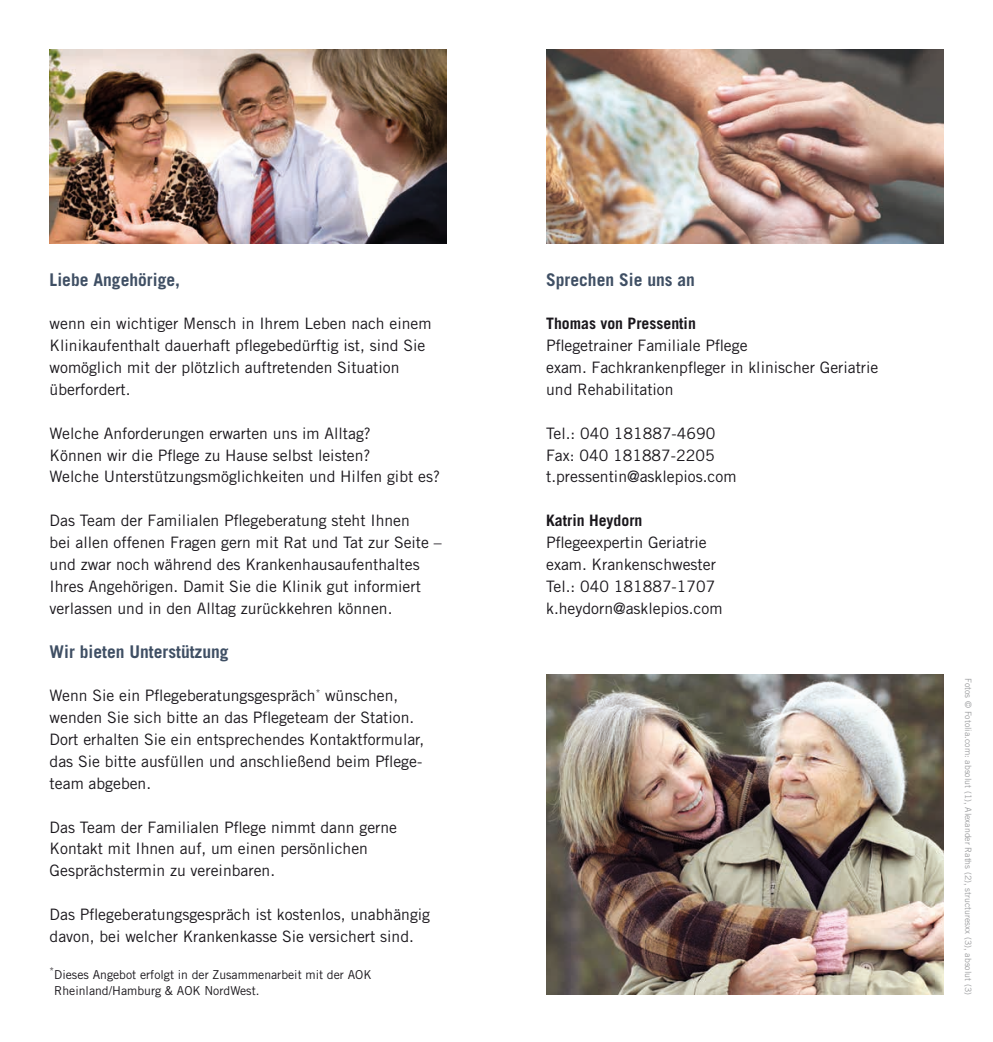
<style>
.page{position:relative;width:993px;height:1042px;background:#fff}
.page>*{position:absolute;margin:0;border:0;box-sizing:border-box;transform-origin:0 0}
.t1{font:700 17.5px "Trade Gothic LT Std";color:#3f4f64}
.t2{font:15.75px/21.9px "Trade Gothic LT Std";color:#1a171c}
.t3{font:700 15.75px "Trade Gothic LT Std";color:#1a171c}
.t4{font:12.25px/15.8px "Trade Gothic LT Std";color:#1a171c}
.t5{font:8.75px "Trade Gothic LT Std";color:#9d9ea0}
</style>
<div class="page">
<img style="left:50px;top:50px;width:396px;height:193px">
<img style="left:546px;top:50px;width:397px;height:193px">
<img style="left:546px;top:675px;width:397px;height:320px">
<p class="t1" style="left:50px;top:268px;width:132px">Liebe Angehörige,</p>
<p class="t2" style="left:50px;top:312px;width:383px">wenn ein wichtiger Mensch in Ihrem Leben nach einem Klinikaufenthalt dauerhaft pflegebedürftig ist, sind Sie womöglich mit der plötzlich auftretenden Situation überfordert.</p>
<p class="t2" style="left:50px;top:422px;width:392px">Welche Anforderungen erwarten uns im Alltag?<br>Können wir die Pflege zu Hause selbst leisten?<br>Welche Unterstützungsmöglichkeiten und Hilfen gibt es?</p>
<p class="t2" style="left:50px;top:509px;width:393px">Das Team der Familialen Pflegeberatung steht Ihnen<br>bei allen offenen Fragen gern mit Rat und Tat zur Seite – und zwar noch während des Krankenhausaufenthaltes Ihres Angehörigen. Damit Sie die Klinik gut informiert verlassen und in den Alltag zurückkehren können.</p>
<p class="t1" style="left:50px;top:640px;width:180px">Wir bieten Unterstützung</p>
<p class="t2" style="left:50px;top:684px;width:376px">Wenn Sie ein Pflegeberatungsgespräch<sup>*</sup> wünschen, wenden Sie sich bitte an das Pflegeteam der Station.<br>Dort erhalten Sie ein entsprechendes Kontaktformular, das Sie bitte ausfüllen und anschließend beim Pflege&shy;team abgeben.</p>
<p class="t2" style="left:50px;top:816px;width:349px">Das Team der Familialen Pflege nimmt dann gerne<br>Kontakt mit Ihnen auf, um einen persönlichen<br>Gesprächstermin zu vereinbaren.</p>
<p class="t2" style="left:50px;top:903px;width:382px">Das Pflegeberatungsgespräch ist kostenlos, unabhängig davon, bei welcher Krankenkasse Sie versichert sind.</p>
<p class="t4" style="left:54px;top:966px;width:319px;text-indent:-5px"><sup>*</sup>Dieses Angebot erfolgt in der Zusammenarbeit mit der AOK<br>Rheinland/Hamburg &amp; AOK NordWest.</p>
<p class="t1" style="left:546px;top:268px;width:150px">Sprechen Sie uns an</p>
<p class="t3" style="left:546px;top:314px;width:151px">Thomas von Pressentin</p>
<p class="t2" style="left:546px;top:334px;width:334px">Pflegetrainer Familiale Pflege<br>exam. Fachkrankenpfleger in klinischer Geriatrie und Rehabilitation</p>
<p class="t2" style="left:546px;top:422px;width:192px">Tel.: 040 181887-4690<br>Fax: 040 181887-2205 t.pressentin@asklepios.com</p>
<p class="t3" style="left:546px;top:511px;width:98px">Katrin Heydorn</p>
<p class="t2" style="left:546px;top:531px;width:178px">Pflegeexpertin Geriatrie exam. Krankenschwester<br>Tel.: 040 181887-1707 k.heydorn@asklepios.com</p>
<p class="t5" style="left:973px;top:678px;width:319px;rotate:90deg">Fotos © Fotolia.com: absolut (1), Alexander Raths (2), structuresxx (3), absolut (3)</p>
</div>
